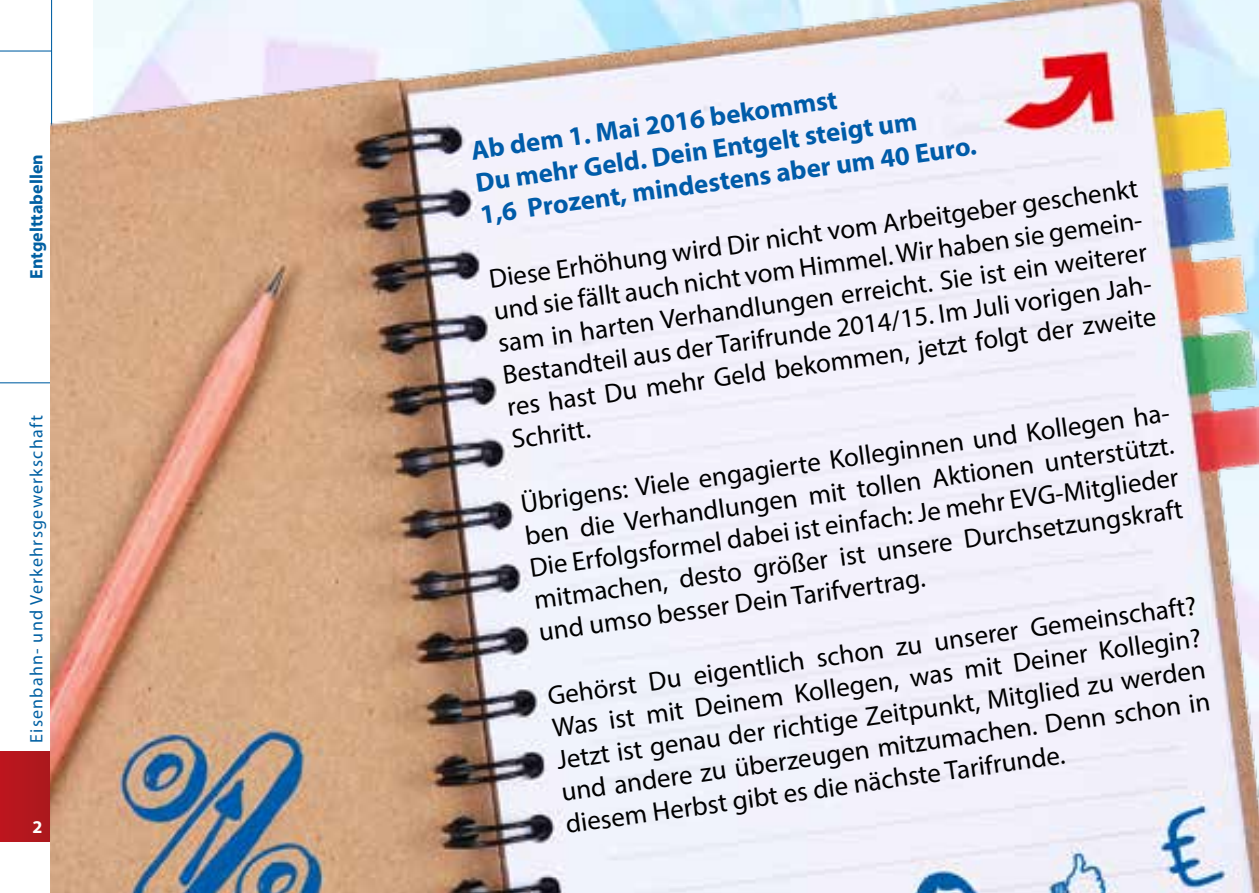
<style>
.page{position:relative;width:1259px;height:893px;background:#fff}
.page>*{position:absolute;margin:0;border:0;box-sizing:border-box;transform-origin:0 0}
.t1{font:27px/32.4px "Myriad Pro";color:#000;text-align:justify}
.t2{font:700 27px/32.4px "Myriad Pro";color:#005ca9}
.t3{font:18px "Myriad Pro";letter-spacing:.07em;color:#0060a3}
.t4{font:700 18px "Myriad Pro";color:#0060a3}
.t5{font:700 18px "Myriad Pro";color:#fff}
</style>
<div class="page">
<div style="left:0;top:752px;width:51px;height:90px;background:#b4171e"></div>
<hr style="left:0;top:50px;width:52px;height:2px;background:#0060a3">
<hr style="left:0;top:382px;width:52px;height:1px;background:#0060a3">
<img style="left:51px;top:0;width:1208px;height:893px">
<p class="t4" style="left:25px;top:279px;width:126px;rotate:-90deg">Entgelttabellen</p>
<p class="t3" style="left:25px;top:743px;width:329px;rotate:-90deg">Eisenbahn- und Verkehrsgewerkschaft</p>
<p class="t5" style="left:32px;top:816px;width:11px">2</p>
<p class="t2" style="left:469px;top:134px;width:502px;rotate:-8deg">Ab dem 1. Mai 2016 bekommst<br>Du mehr Geld. Dein Entgelt steigt um<br>1,6 Prozent, mindestens aber um 40 Euro.</p>
<p class="t1" style="left:487px;top:263px;width:656px;rotate:-8deg">Diese Erhöhung wird Dir nicht vom Arbeitgeber geschenkt und sie fällt auch nicht vom Himmel. Wir haben sie gemein&shy;sam in harten Verhandlungen erreicht. Sie ist ein weiterer Bestandteil aus der Tarifrunde 2014/15. Im Juli vorigen Jah&shy;res hast Du mehr Geld bekommen, jetzt folgt der zweite Schritt.</p>
<p class="t1" style="left:518px;top:487px;width:656px;rotate:-8deg">Übrigens: Viele engagierte Kolleginnen und Kollegen ha&shy;ben die Verhandlungen mit tollen Aktionen unterstützt.<br>Die Erfolgsformel dabei ist einfach: Je mehr EVG-Mitglieder mitmachen, desto größer ist unsere Durchsetzungskraft und umso besser Dein Tarifvertrag.</p>
<p class="t1" style="left:545px;top:680px;width:656px;rotate:-8deg">Gehörst Du eigentlich schon zu unserer Gemeinschaft?<br>Was ist mit Deinem Kollegen, was mit Deiner Kollegin?<br>Jetzt ist genau der richtige Zeitpunkt, Mitglied zu werden und andere zu überzeugen mitzumachen. Denn schon in diesem Herbst gibt es die nächste Tarifrunde.</p>
</div>
